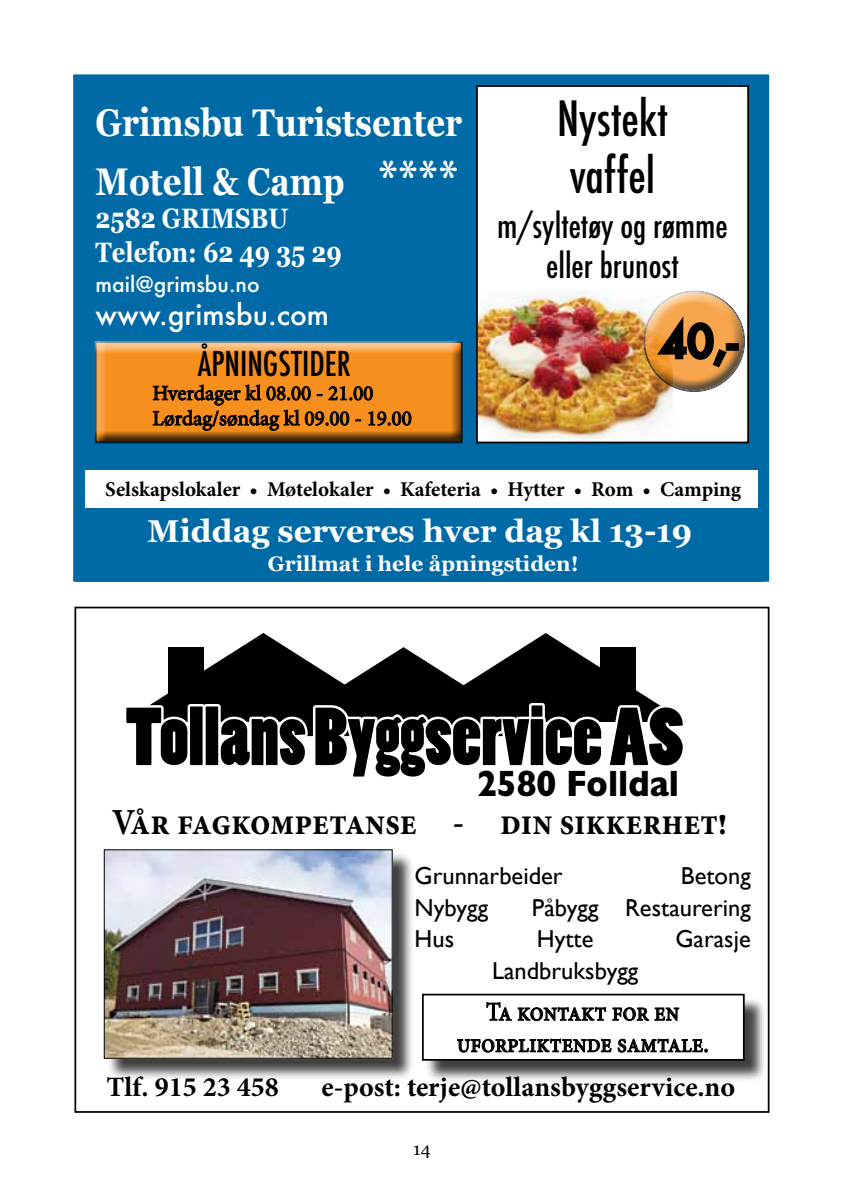
<style>
.page{position:relative;width:844px;height:1191px;background:#fff}
.page>*{position:absolute;margin:0;border:0;box-sizing:border-box;transform-origin:0 0}
.t1{font:76.65px "Poplar Std";color:#000}
.t2{font:500 condensed 47.25px/56.7px "Futura";color:#000}
.t3{font:500 43.75px "Futura";color:#000}
.t4{font:700 38.5px/58.8px "Georgia";color:#fff;scale:.85 1}
.t5{font:700 37.1px "Gill Sans";color:#000;scale:.9 1}
.t6{font:700 36.75px "Minion Pro";letter-spacing:-.005em;color:#000;scale:.9 1}
.t7{font:500 condensed 33.25px/39.9px "Futura";color:#000;text-align:center}
.t8{font:700 31.5px "Georgia";color:#fff}
.t9{font:700 28px "Minion Pro";color:#000}
.t10{font:700 28px/33.6px "Georgia";color:#fff;scale:.85 1}
.t11{font:500 28px "Futura";color:#fff}
.t12{font:26.25px/31.5px "Minion Pro";color:#000;text-align:center;scale:.9 1}
.t13{font:24.5px "Gill Sans";color:#000}
.t14{font:700 21px "Minion Pro";letter-spacing:-.005em;color:#000}
.t15{font:21px/25.2px "Minion Pro";color:#000}
.t16{font:700 21px "Georgia";color:#fff}
.t17{font:500 21px "Futura";color:#fff}
.t18{font:17.5px "Georgia";color:#000}
.s1{font-size:49px}
</style>
<div class="page">
<div style="left:424px;top:996px;width:342px;height:86px;background:#000;opacity:.75"></div>
<div style="left:423px;top:994px;width:320px;height:65px;background:#fff"></div>
<div style="left:422px;top:993px;width:322px;height:67px;border:2px solid #000"></div>
<div style="left:74px;top:606px;width:695px;height:506px;border:2px solid #000"></div>
<svg style="left:123px;top:633px;width:563px;height:104px"></svg>
<svg style="left:456px;top:1002px;width:251px;height:60px"></svg>
<div style="left:106px;top:852px;width:308px;height:228px;background:#000;opacity:.75"></div>
<img style="left:106px;top:851px;width:284px;height:205px">
<div style="left:76px;top:77px;width:690px;height:502px;background:#006aa6"></div>
<div style="left:73px;top:74px;width:696px;height:508px;border:5px solid #006aa6"></div>
<div style="left:477px;top:86px;width:271px;height:356px;background:#fff"></div>
<div style="left:476px;top:85px;width:272px;height:358px;border:2px solid #000"></div>
<div style="left:85px;top:470px;width:672px;height:37px;background:#fff"></div>
<div style="left:76px;top:513px;width:686px;height:68px;background:#006aa6"></div>
<img style="left:478px;top:290px;width:194px;height:148px">
<div style="left:642px;top:306px;width:103px;height:87px;background:#000;opacity:.75"></div>
<svg style="left:643px;top:290px;width:101px;height:102px"></svg>
<div style="left:725px;top:343px;width:13px;height:8px;border:4px solid #000"></div>
<div style="left:94px;top:341px;width:371px;height:103px;background:#000;opacity:.75"></div>
<svg style="left:95px;top:341px;width:367px;height:102px;background:#d07e25"></svg>
<h3 class="t4" style="left:96px;top:91px;width:432px">Grimsbu Turistsenter<br>Motell &amp; Camp <span class="s1">****</span></h3>
<p class="t10" style="left:96px;top:200px;width:291px">2582 GRIMSBU<br>Telefon: 62 49 35 29</p>
<p class="t17" style="left:96px;top:269px;width:165px">mail@grimsbu.no</p>
<p class="t11" style="left:96px;top:295px;width:235px">www.grimsbu.com</p>
<h3 class="t7" style="left:198px;top:344px;width:155px">ÅPNINGSTIDER</h3>
<p class="t15" style="left:152px;top:381px;width:261px">Hverdager kl 08.00 - 21.00<br>Lørdag/søndag kl 09.00 - 19.00</p>
<h2 class="t2" style="left:557px;top:90px;width:112px">Nystekt vaffel</h2>
<h3 class="t7" style="left:497px;top:206px;width:232px">m/syltetøy og rømme eller brunost</h3>
<h3 class="t3" style="left:659px;top:311px;width:79px">40,-</h3>
<p class="t14" style="left:105px;top:474px;width:637px">Selskapslokaler • Møtelokaler • Kafeteria • Hytter • Rom • Camping</p>
<p class="t8" style="left:147px;top:507px;width:546px">Middag serveres hver dag kl 13-19</p>
<p class="t16" style="left:268px;top:548px;width:312px">Grillmat i hele åpningstiden!</p>
<h1 class="t1" style="left:125px;top:694px;width:560px">Tollans Byggservice AS</h1>
<h3 class="t5" style="left:477px;top:762px;width:226px">2580 Folldal</h3>
<h3 class="t6" style="left:112px;top:796px;width:685px">Vår fagkompetanse - din sikkerhet!</h3>
<p class="t13" style="left:414px;top:861px;width:150px">Grunnarbeider</p>
<p class="t13" style="left:680px;top:861px;width:71px">Betong</p>
<p class="t13" style="left:414px;top:893px;width:75px">Nybygg</p>
<p class="t13" style="left:531px;top:893px;width:220px">Påbygg Restaurering</p>
<p class="t13" style="left:414px;top:924px;width:41px">Hus</p>
<p class="t13" style="left:536px;top:924px;width:58px">Hytte</p>
<p class="t13" style="left:675px;top:924px;width:77px">Garasje</p>
<p class="t13" style="left:492px;top:956px;width:148px">Landbruksbygg</p>
<p class="t12" style="left:456px;top:996px;width:281px">Ta kontakt for en uforpliktende samtale.</p>
<p class="t9" style="left:106px;top:1067px;width:174px">Tlf. 915 23 458</p>
<p class="t9" style="left:321px;top:1067px;width:415px">e-post: terje@tollansbyggservice.no</p>
<p class="t18" style="left:413px;top:1136px;width:19px">14</p>
</div>
